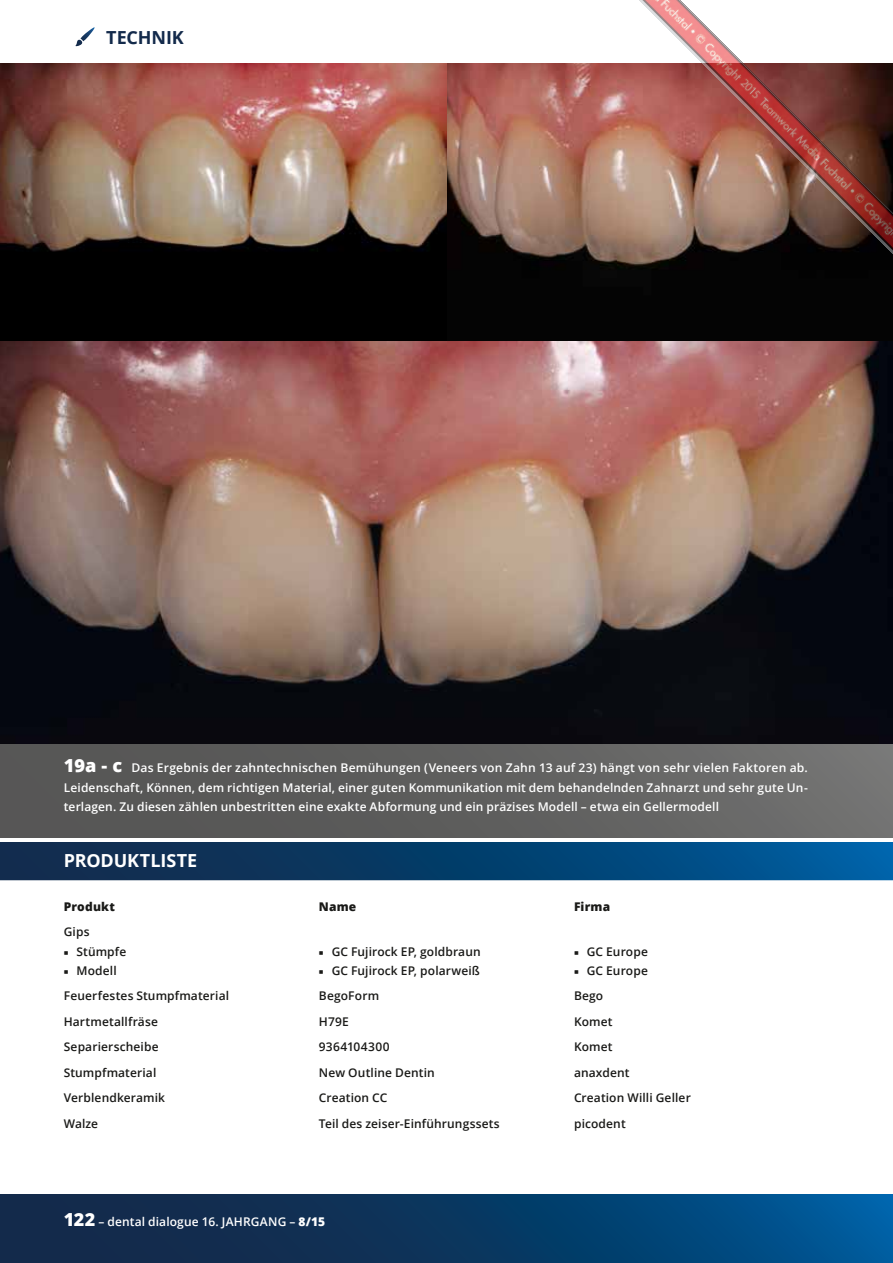
<style>
.page{position:relative;width:893px;height:1263px;background:#fff}
.page>*{position:absolute;margin:0;border:0;box-sizing:border-box;transform-origin:0 0}
.t1{font:700 18px "Open Sans";letter-spacing:-.005em;color:#fff}
.t2{font:700 18px "Open Sans";letter-spacing:-.01em;color:#132a4b}
.t3{font:600 12px/19.5px "Open Sans";letter-spacing:.01em;color:#fff;text-align:justify}
.t4{font:600 12px "Open Sans";letter-spacing:.01em;color:#1a1a18}
.t5{font:800 12px "Open Sans";letter-spacing:.015em;color:#1a1a18}
.t6{font:600 12px "Open Sans";letter-spacing:.03em;color:#1a1a18}
.s1{font-weight:800;font-size:18px}
.s2{font-family:"Entypo";font-weight:400}
.s3{font-weight:800}
</style>
<div class="page">
<svg style="left:0;top:1195px;width:893px;height:68px;background:#093a66"></svg>
<svg style="left:75px;top:27px;width:20px;height:19px"></svg>
<svg style="left:0;top:842px;width:893px;height:38px;background:#06406f"></svg>
<img style="left:0;top:64px;width:893px;height:680px">
<div style="left:0;top:744px;width:893px;height:94px;background:linear-gradient(to right,#515150,#70706f)"></div>
<img style="left:595px;top:0;width:298px;height:298px">
<h1 class="t2" style="left:106px;top:24px;width:79px">TECHNIK</h1>
<p class="t3" style="left:64px;top:758px;width:746px"><span class="s1">19a - c</span> Das Ergebnis der zahntechnischen Bemühungen (Veneers von Zahn 13 auf 23) hängt von sehr vielen Faktoren ab.<br>Leidenschaft, Können, dem richtigen Material, einer guten Kommunikation mit dem behandelnden Zahnarzt und sehr gute Un&shy;terlagen. Zu diesen zählen unbestritten eine exakte Abformung und ein präzises Modell – etwa ein Gellermodell</p>
<h1 class="t1" style="left:64px;top:848px;width:135px">PRODUKTLISTE</h1>
<p class="t5" style="left:64px;top:897px;width:53px">Produkt</p>
<p class="t5" style="left:319px;top:897px;width:39px">Name</p>
<p class="t5" style="left:574px;top:897px;width:38px">Firma</p>
<p class="t4" style="left:64px;top:924px;width:27px">Gips</p>
<p class="t4" style="left:64px;top:943px;width:64px"><span class="s2">■</span> Stümpfe</p>
<p class="t4" style="left:64px;top:963px;width:54px"><span class="s2">■</span> Modell</p>
<p class="t4" style="left:319px;top:943px;width:163px"><span class="s2">■</span> GC Fujirock EP, goldbraun</p>
<p class="t4" style="left:319px;top:963px;width:163px"><span class="s2">■</span> GC Fujirock EP, polarweiß</p>
<p class="t4" style="left:574px;top:943px;width:75px"><span class="s2">■</span> GC Europe</p>
<p class="t4" style="left:574px;top:963px;width:75px"><span class="s2">■</span> GC Europe</p>
<p class="t4" style="left:64px;top:987px;width:167px">Feuerfestes Stumpfmaterial</p>
<p class="t4" style="left:319px;top:987px;width:62px">BegoForm</p>
<p class="t4" style="left:574px;top:987px;width:31px">Bego</p>
<p class="t4" style="left:64px;top:1013px;width:96px">Hartmetallfräse</p>
<p class="t4" style="left:319px;top:1013px;width:31px">H79E</p>
<p class="t4" style="left:574px;top:1013px;width:40px">Komet</p>
<p class="t4" style="left:64px;top:1038px;width:96px">Separierscheibe</p>
<p class="t6" style="left:319px;top:1038px;width:72px">9364104300</p>
<p class="t4" style="left:574px;top:1038px;width:40px">Komet</p>
<p class="t4" style="left:64px;top:1064px;width:94px">Stumpfmaterial</p>
<p class="t4" style="left:319px;top:1064px;width:117px">New Outline Dentin</p>
<p class="t4" style="left:574px;top:1064px;width:57px">anaxdent</p>
<p class="t4" style="left:64px;top:1089px;width:103px">Verblendkeramik</p>
<p class="t4" style="left:319px;top:1089px;width:70px">Creation CC</p>
<p class="t4" style="left:574px;top:1089px;width:118px">Creation Willi Geller</p>
<p class="t4" style="left:64px;top:1115px;width:36px">Walze</p>
<p class="t4" style="left:319px;top:1115px;width:182px">Teil des zeiser-Einführungssets</p>
<p class="t4" style="left:574px;top:1115px;width:53px">picodent</p>
<p class="t3" style="left:64px;top:1211px;width:263px"><span class="s1">122</span> – dental dialogue 16. JAHRGANG – <span class="s3">8/15</span></p>
</div>
